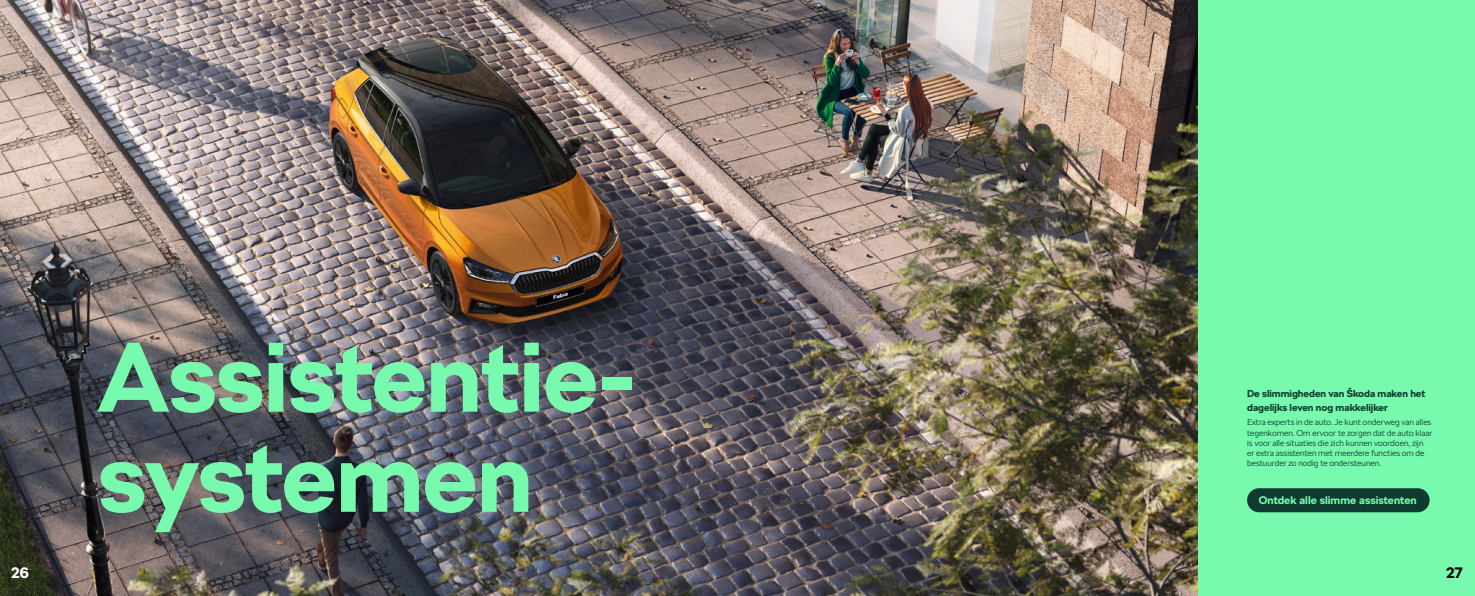
<style>
.page{position:relative;width:1475px;height:596px;background:#fff}
.page>*{position:absolute;margin:0;border:0;box-sizing:border-box;transform-origin:0 0}
.t1{font:700 97.9px/100px "SKODA Next";color:#78faae}
.t2{font:700 15px "SKODA Next";color:#fff}
.t3{font:700 15px "SKODA Next";color:#000}
.t4{font:700 11px "SKODA Next";color:#78faae}
.t5{font:700 10px/14px "SKODA Next";color:#0e3a2f}
.t6{font:300 8.5px/10.2px "SKODA Next";color:#0e3a2f}
</style>
<div class="page">
<img style="left:0;top:0;width:1198px;height:595px">
<div style="left:1198px;top:0;width:276px;height:595px;background:#78faae"></div>
<div style="left:1246px;top:488px;width:183px;height:24px;background:#0e3a2f;border-radius:12px"></div>
<h1 class="t1" style="left:98px;top:327px;width:539px">Assistentie&shy;systemen</h1>
<p class="t5" style="left:1246px;top:386px;width:180px">De slimmigheden van Škoda maken het dagelijks leven nog makkelijker</p>
<p class="t6" style="left:1246px;top:417px;width:187px">Extra experts in de auto. Je kunt onderweg van alles tegenkomen. Om ervoor te zorgen dat de auto klaar is voor alle situaties die zich kunnen voordoen, zijn er extra assistenten met meerdere functies om de bestuurder zo nodig te ondersteunen.</p>
<p class="t4" style="left:1258px;top:493px;width:159px">Ontdek alle slimme assistenten</p>
<h2 class="t2" style="left:11px;top:563px;width:19px">26</h2>
<h2 class="t3" style="left:1445px;top:563px;width:18px">27</h2>
</div>
